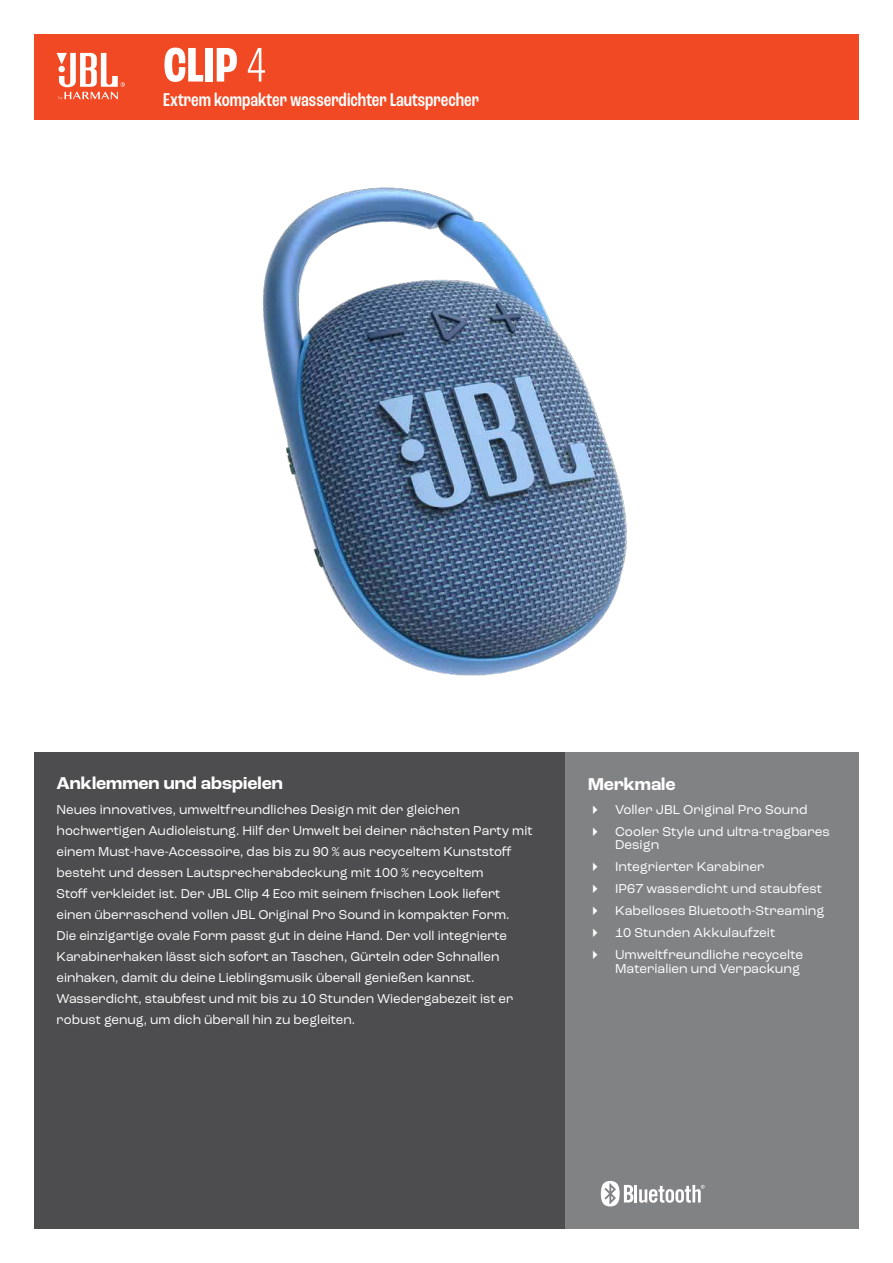
<style>
.page{position:relative;width:893px;height:1263px;background:#fff}
.page>*{position:absolute;margin:0;border:0;box-sizing:border-box;transform-origin:0 0}
.t1{font:700 condensed 51px "Roc Grotesk";color:#fff}
.t2{font:500 condensed 19.5px "Roc Grotesk";color:#fff}
.t3{font:700 18px "Roc Grotesk";color:#fff}
.t4{font:13.5px/21px "Roc Grotesk";color:#fff}
.s1{font-weight:300}
</style>
<div class="page">
<div style="left:34px;top:753px;width:532px;height:476px;background:#4d4d4f"></div>
<div style="left:566px;top:753px;width:293px;height:476px;background:#808284"></div>
<svg style="left:601px;top:1181px;width:104px;height:25px"></svg>
<img style="left:263px;top:187px;width:364px;height:489px">
<div style="left:34px;top:34px;width:825px;height:85px;background:#f04923"></div>
<svg style="left:57px;top:53px;width:68px;height:47px"></svg>
<h1 class="t1" style="left:163px;top:34px;width:104px">CLIP <span class="s1">4</span></h1>
<h2 class="t2" style="left:163px;top:92px;width:317px">Extrem kompakter wasserdichter Lautsprecher</h2>
<h3 class="t3" style="left:57px;top:776px;width:228px">Anklemmen und abspielen</h3>
<p class="t4" style="left:57px;top:799px;width:478px">Neues innovatives, umweltfreundliches Design mit der gleichen hochwertigen Audioleistung. Hilf der Umwelt bei deiner nächsten Party mit einem Must-have-Accessoire, das bis zu 90 % aus recyceltem Kunststoff besteht und dessen Lautsprecherabdeckung mit 100 % recyceltem<br>Stoff verkleidet ist. Der JBL Clip 4 Eco mit seinem frischen Look liefert einen überraschend vollen JBL Original Pro Sound in kompakter Form.<br>Die einzigartige ovale Form passt gut in deine Hand. Der voll integrierte Karabinerhaken lässt sich sofort an Taschen, Gürteln oder Schnallen einhaken, damit du deine Lieblingsmusik überall genießen kannst.<br>Wasserdicht, staubfest und mit bis zu 10 Stunden Wiedergabezeit ist er robust genug, um dich überall hin zu begleiten.</p>
<h3 class="t3" style="left:588px;top:777px;width:89px">Merkmale</h3>
<p class="t4" style="left:615px;top:798px;width:216px;line-height:22px">Voller JBL Original Pro Sound<br>Cooler Style und ultra-tragbares</p>
<p class="t4" style="left:615px;top:834px;width:211px;line-height:22px">Design<br>Integrierter Karabiner<br>IP67 wasserdicht und staubfest<br>Kabelloses Bluetooth-Streaming<br>10 Stunden Akkulaufzeit<br>Umweltfreundliche recycelte</p>
<p class="t4" style="left:615px;top:958px;width:187px">Materialien und Verpackung</p>
</div>
